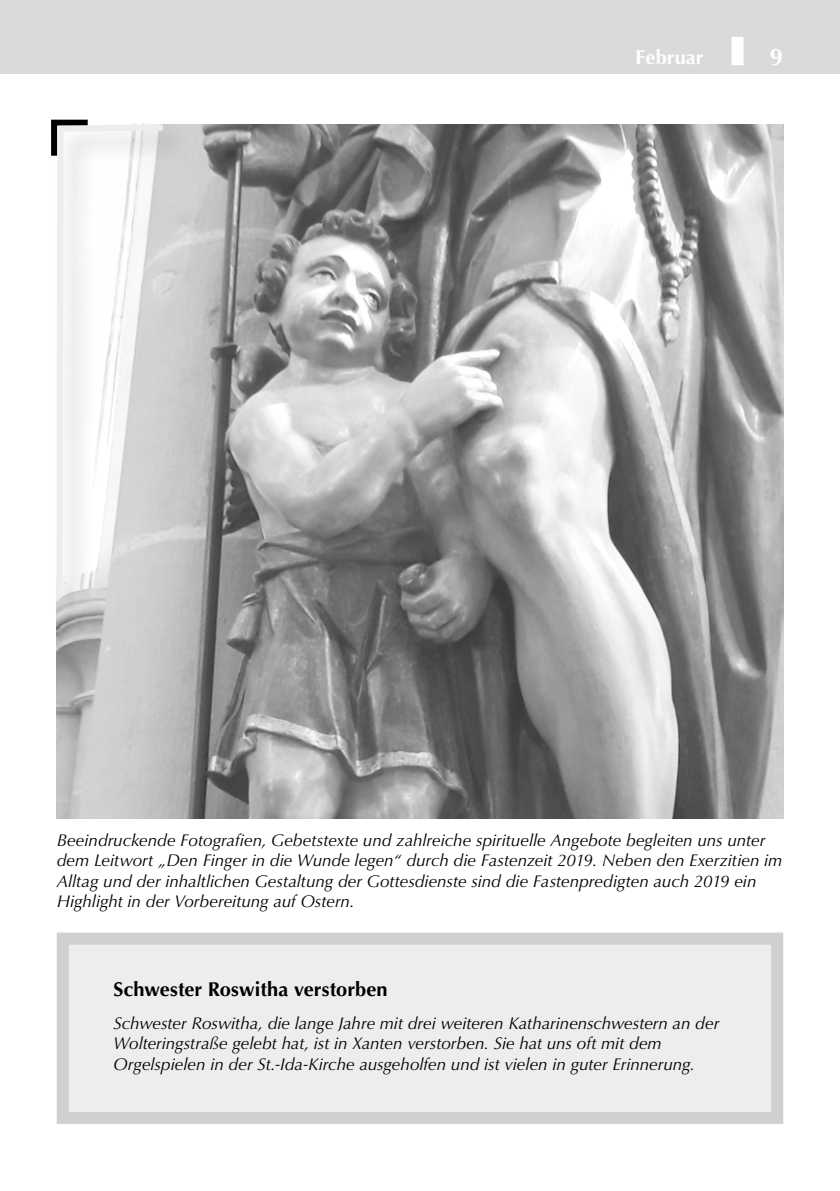
<style>
.page{position:relative;width:840px;height:1191px;background:#fff}
.page>*{position:absolute;margin:0;border:0;box-sizing:border-box;transform-origin:0 0}
.t1{font:700 24px "Optima";color:#fff}
.t2{font:700 20px "Optima";color:#000}
.t3{font:700 20px "Optima";letter-spacing:.005em;color:#fff}
.t4{font:italic 17px/20.4px "Optima";color:#000}
</style>
<div class="page">
<div style="left:0;top:0;width:839px;height:74px;background:#dadada"></div>
<div style="left:731px;top:37px;width:12px;height:28px;background:#fff"></div>
<div style="left:57px;top:932px;width:725px;height:192px;background:#ededed;border:12px solid #d0d0d0"></div>
<img style="left:57px;top:125px;width:725px;height:694px">
<svg style="left:51px;top:119px;width:37px;height:1px"></svg>
<div style="left:51px;top:120px;width:144px;height:507px;background:#000;opacity:.22"></div>
<svg style="left:54px;top:122px;width:115px;height:479px"></svg>
<p class="t3" style="left:635px;top:45px;width:70px">Februar</p>
<h1 class="t1" style="left:769px;top:43px;width:15px">9</h1>
<p class="t4" style="left:57px;top:830px;width:726px">Beeindruckende Fotografien, Gebetstexte und zahlreiche spirituelle Angebote begleiten uns unter dem Leitwort „Den Finger in die Wunde legen“ durch die Fastenzeit 2019. Neben den Exerzitien im Alltag und der inhaltlichen Gestaltung der Gottesdienste sind die Fastenpredigten auch 2019 ein Highlight in der Vorbereitung auf Ostern.</p>
<p class="t2" style="left:113px;top:978px;width:275px">Schwester Roswitha verstorben</p>
<p class="t4" style="left:113px;top:1013px;width:607px">Schwester Roswitha, die lange Jahre mit drei weiteren Katharinenschwestern an der<br>Wolteringstraße gelebt hat, ist in Xanten verstorben. Sie hat uns oft mit dem<br>Orgelspielen in der St.-Ida-Kirche ausgeholfen und ist vielen in guter Erinnerung.</p>
</div>
